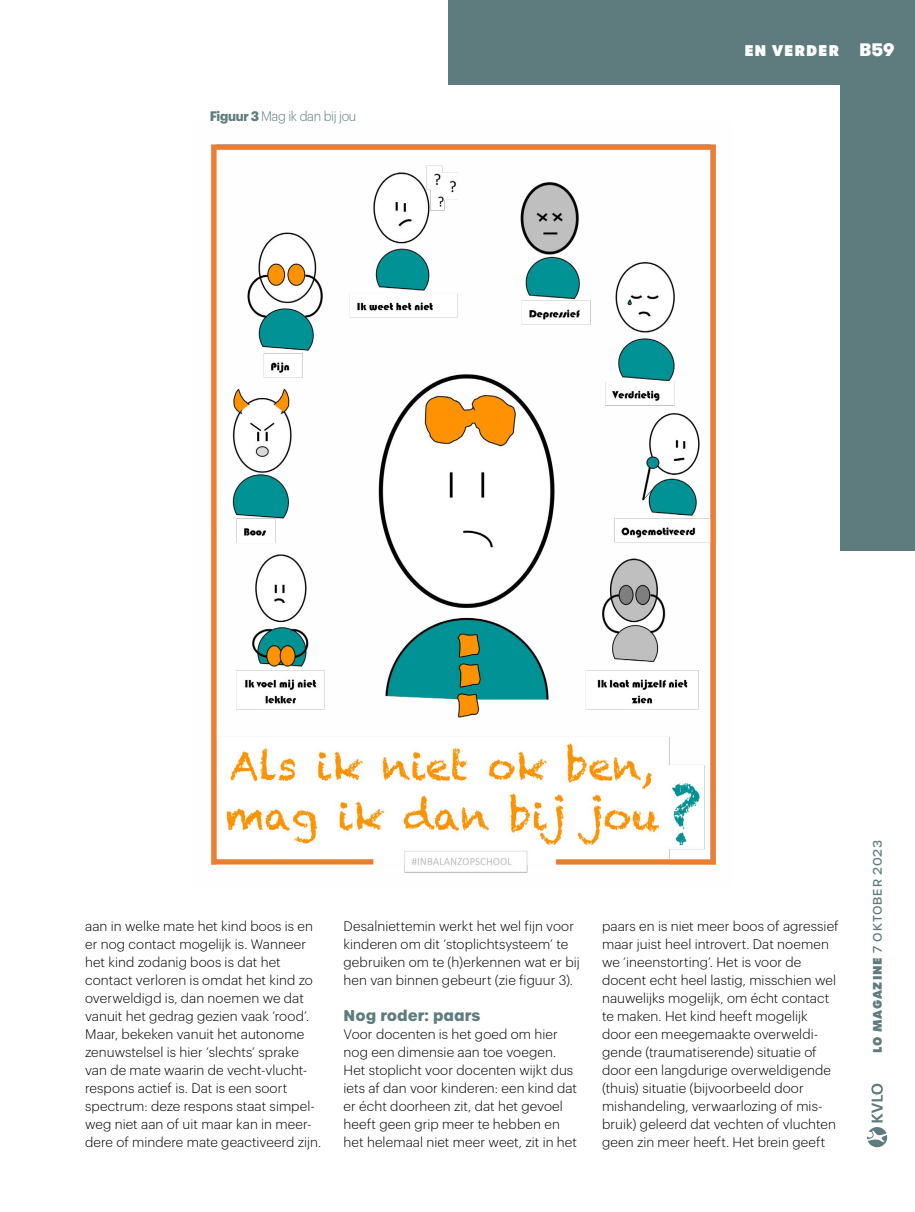
<style>
.page{position:relative;width:915px;height:1212px;background:#fff}
.page>*{position:absolute;margin:0;border:0;box-sizing:border-box;transform-origin:0 0}
.t1{font:700 15px "Urbane";color:#5e7c7e}
.t2{font:800 15px "Urbane";letter-spacing:.07em;color:#fff}
.t3{font:300 13.5px/18px "Graphik";letter-spacing:.01em;color:#000}
.t4{font:300 13.5px "Graphik";letter-spacing:-.025em;color:#5e7c7e;scale:.95 1}
.t5{font:500 12px "Urbane";letter-spacing:.075em;color:#5e7c7e}
.s1{font-weight:700}
.s2{font-family:"GT Walsheim Pro";font-weight:900;font-size:18px}
.s3{font-weight:800}
</style>
<div class="page">
<div style="left:449px;top:0;width:465px;height:550px;background:#5e7c7e"></div>
<div style="left:85px;top:85px;width:753px;height:828px;background:#fff"></div>
<img style="left:211px;top:144px;width:505px;height:729px">
<svg style="left:867px;top:1084px;width:19px;height:63px"></svg>
<p class="t4" style="left:209px;top:106px;width:156px"><span class="s1">Figuur 3</span> Mag ik dan bij jou</p>
<p class="t2" style="left:744px;top:40px;width:152px">EN VERDER <span class="s2">B59</span></p>
<p class="t3" style="left:85px;top:916px;width:237px">aan in welke mate het kind boos is en er nog contact mogelijk is. Wanneer het kind zodanig boos is dat het contact verloren is omdat het kind zo overweldigd is, dan noemen we dat vanuit het gedrag gezien vaak ‘rood’.<br>Maar, bekeken vanuit het autonome zenuwstelsel is hier ‘slechts’ sprake van de mate waarin de vecht-vlucht&shy;respons actief is. Dat is een soort spectrum: deze respons staat simpel&shy;weg niet aan of uit maar kan in meer&shy;dere of mindere mate geactiveerd zijn.</p>
<p class="t3" style="left:343px;top:916px;width:238px">Desalniettemin werkt het wel fijn voor kinderen om dit ‘stoplichtsysteem’ te gebruiken om te (h)erkennen wat er bij hen van binnen gebeurt (zie figuur 3).</p>
<p class="t1" style="left:343px;top:1005px;width:138px">Nog roder: paars</p>
<p class="t3" style="left:343px;top:1024px;width:235px">Voor docenten is het goed om hier nog een dimensie aan toe voegen.<br>Het stoplicht voor docenten wijkt dus iets af dan voor kinderen: een kind dat er écht doorheen zit, dat het gevoel heeft geen grip meer te hebben en het helemaal niet meer weet, zit in het</p>
<p class="t3" style="left:602px;top:916px;width:238px">paars en is niet meer boos of agressief maar juist heel introvert. Dat noemen we ‘ineenstorting’. Het is voor de docent echt heel lastig, misschien wel nauwelijks mogelijk, om écht contact te maken. Het kind heeft mogelijk door een meegemaakte overweldi&shy;gende (traumatiserende) situatie of door een langdurige overweldigende (thuis) situatie (bijvoorbeeld door mishandeling, verwaarlozing of mis&shy;bruik) geleerd dat vechten of vluchten geen zin meer heeft. Het brein geeft</p>
<p class="t5" style="left:869px;top:1053px;width:215px;rotate:-90deg"><span class="s3">LO MAGAZINE</span> 7 OKTOBER 2023</p>
</div>
